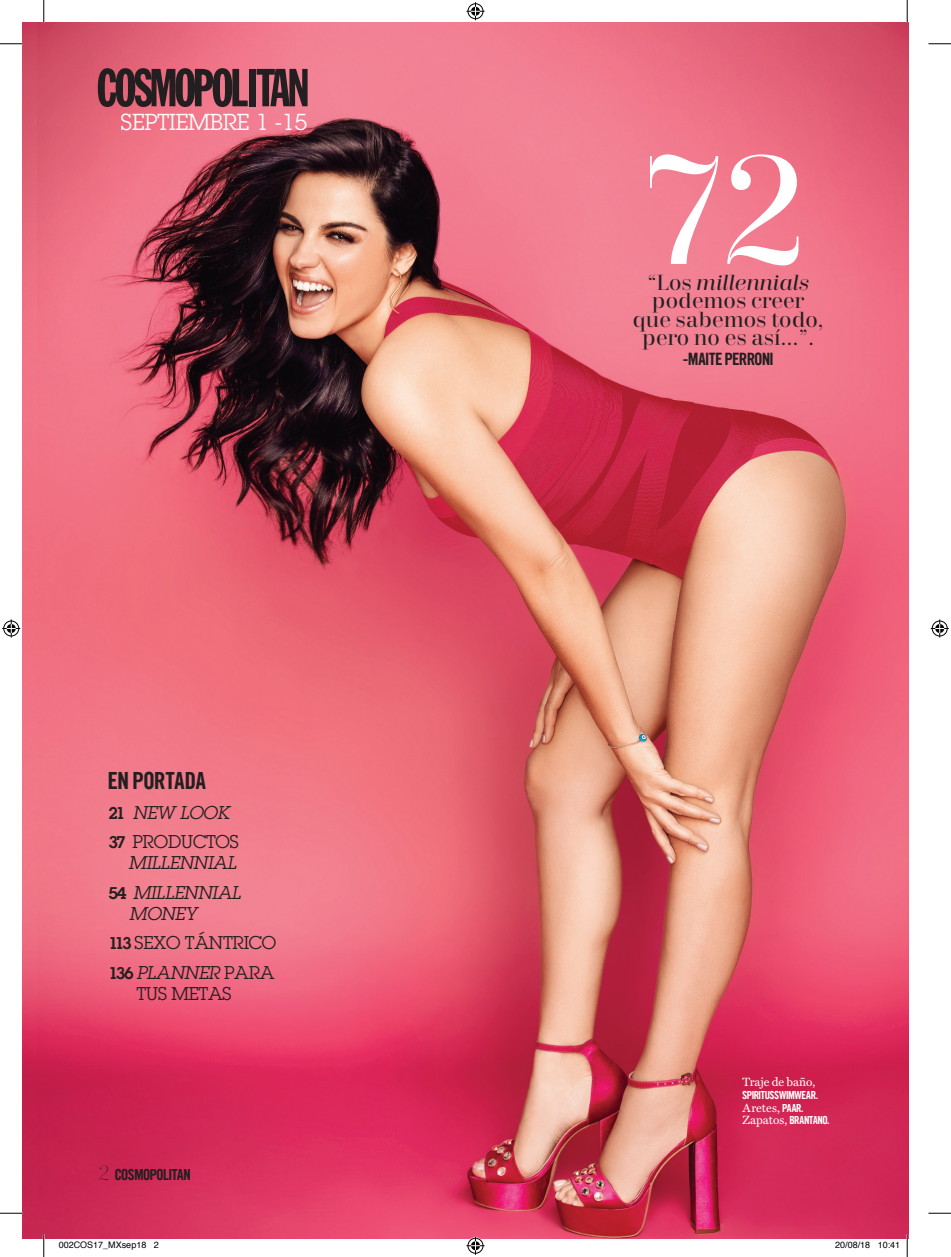
<style>
.page{position:relative;width:951px;height:1257px;background:#fff}
.page>*{position:absolute;margin:0;border:0;box-sizing:border-box;transform-origin:0 0}
.t1{font:154.2px "Trivia Serif";color:#fff}
.t2{font:25.5px "News Gothic SH Bold Con";letter-spacing:.03em;color:#231f20}
.t3{font:22.5px "Lubalin Graph";letter-spacing:-.01em;color:#fff}
.t4{font:21.75px/18.5px "Trivia Serif";letter-spacing:-.01em;color:#231f20;text-align:center}
.t5{font:18.45px "News Gothic SH Bold Con";letter-spacing:.02em;color:#231f20}
.t6{font:18px/29.5px "Lubalin Graph";letter-spacing:-.015em;color:#231f20}
.t7{font:italic 18px/29.5px "Lubalin Graph";color:#231f20;text-align:right}
.t8{font:16.5px "News Gothic SH Bold Con";letter-spacing:.015em;color:#231f20}
.t9{font:12px "News Gothic SH Bold Con";letter-spacing:.01em;color:#fff}
.t10{font:12px "Miller Text";color:#fff}
.t11{font:9px "Helvetica";color:#000}
.s1{font-weight:600;font-size:16.5px}
.s2{font-style:italic}
.s3{font-weight:600;font-style:normal;font-size:16.5px}
.s4{font-family:"Trivia Serif Hairline";font-size:21px}
.s5{font-family:"News Gothic SH Bold Con"}
.s6{font-family:"Miller Text"}
</style>
<div class="page">
<img style="left:22px;top:23px;width:886px;height:1216px">
<svg style="left:98px;top:68px;width:150px;height:39px;background:#693b42"></svg>
<div style="left:249px;top:69px;width:6px;height:37px;background:#231f20"></div>
<svg style="left:257px;top:69px;width:50px;height:37px;background:#643d44"></svg>
<hr style="left:43px;top:1234px;width:2px;height:23px;background:#fff">
<hr style="left:906px;top:1234px;width:2px;height:23px;background:#fff">
<svg style="left:0;top:44px;width:22px;height:1px"></svg>
<svg style="left:928px;top:44px;width:23px;height:1px"></svg>
<svg style="left:0;top:1213px;width:22px;height:1px"></svg>
<svg style="left:928px;top:1213px;width:23px;height:1px"></svg>
<svg style="left:44px;top:0;width:1px;height:23px"></svg>
<svg style="left:44px;top:1234px;width:1px;height:23px"></svg>
<svg style="left:907px;top:0;width:1px;height:23px"></svg>
<svg style="left:907px;top:1234px;width:1px;height:23px"></svg>
<svg style="left:466px;top:2px;width:18px;height:18px"></svg>
<svg style="left:466px;top:1237px;width:18px;height:18px"></svg>
<svg style="left:2px;top:619px;width:18px;height:18px"></svg>
<svg style="left:930px;top:619px;width:18px;height:18px"></svg>
<p class="t3" style="left:121px;top:107px;width:188px">SEPTIEMBRE 1 -15</p>
<h2 class="t2" style="left:108px;top:767px;width:99px">EN PORTADA</h2>
<p class="t6" style="left:108px;top:797px;width:132px"><span class="s1">21</span> <span class="s2">NEW LOOK<br></span><span class="s1">37</span> PRODUCTOS</p>
<p class="t7" style="left:108px;top:848px;width:138px">MILLENNIAL<br><span class="s3">5 4</span> MILLENNIAL</p>
<p class="t6" style="left:108px;top:898px;width:169px;text-indent:21px"><span class="s2">MONEY<br></span><span class="s1">113</span> SEXO TÁNTRICO<br><span class="s1">136</span> <span class="s2">PLANNER</span> P A R A</p>
<p class="t6" style="left:136px;top:978px;width:97px">TUS METAS</p>
<p class="t8" style="left:98px;top:1166px;width:94px"><span class="s4">2</span> COSMOPOLITAN</p>
<h1 class="t1" style="left:638px;top:128px;width:173px">72</h1>
<p class="t4" style="left:632px;top:274px;width:193px">“Los <span class="s2">millennials </span>podemos creer que sabemos todo, pero no es así...”.</p>
<p class="t5" style="left:683px;top:349px;width:91px">-MAITE PERRONI</p>
<p class="t10" style="left:742px;top:1075px;width:74px">Traje de baño,</p>
<p class="t9" style="left:742px;top:1088px;width:77px">SPIRITUSSWIMWEAR.</p>
<p class="t10" style="left:742px;top:1100px;width:62px">Aretes, <span class="s5">PAAR.</span></p>
<p class="t9" style="left:742px;top:1114px;width:88px"><span class="s6">Zapatos,</span> BRANTANO.</p>
<p class="t11" style="left:59px;top:1239px;width:102px">002COS17_MXsep18 2</p>
<p class="t11" style="left:835px;top:1239px;width:67px">20/08/18 10:41</p>
</div>
